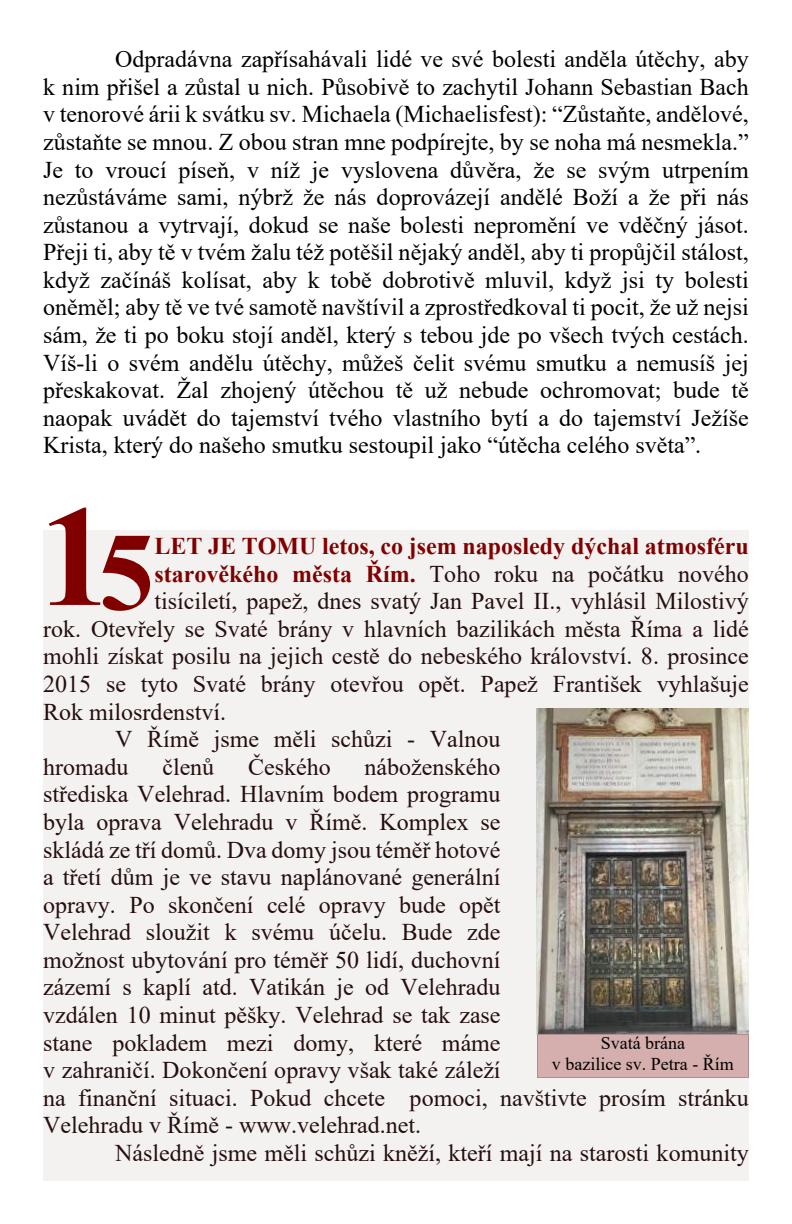
<style>
.page{position:relative;width:792px;height:1224px;background:#fff}
.page>*{position:absolute;margin:0;border:0;box-sizing:border-box;transform-origin:0 0}
.t1{font:700 144px "Times New Roman";color:#800000}
.t2{font:700 111px "Times New Roman";color:#800000}
.t3{font:24px/27.6px "Times New Roman";color:#240e0e}
.t4{font:24px/27.6px "Times New Roman";color:#000;text-align:justify}
.t5{font:700 24px "Times New Roman";color:#800000}
.t6{font:18px/20.6px "Times New Roman";color:#000;text-align:center}
.s1{font-weight:700;color:#800000}
</style>
<div class="page">
<div style="left:43px;top:530px;width:706px;height:651px;background:#f4f2f0"></div>
<img style="left:537px;top:709px;width:212px;height:325px">
<p class="t4" style="left:43px;top:48px;width:707px;text-indent:72px">Odpradávna zapřísahávali lidé ve své bolesti anděla útěchy, aby k nim přišel a zůstal u nich. Působivě to zachytil Johann Sebastian Bach v tenorové árii k svátku sv. Michaela (Michaelisfest): “Zůstaňte, andělové, zůstaňte se mnou. Z obou stran mne podpírejte, by se noha má nesmekla.” Je to vroucí píseň, v níž je vyslovena důvěra, že se svým utrpením nezůstáváme sami, nýbrž že nás doprovázejí andělé Boží a že při nás zůstanou a vytrvají, dokud se naše bolesti nepromění ve vděčný jásot.<br>Přeji ti, aby tě v tvém žalu též potěšil nějaký anděl, aby ti propůjčil stálost, když začínáš kolísat, aby k tobě dobrotivě mluvil, když jsi ty bolesti oněměl; aby tě ve tvé samotě navštívil a zprostředkoval ti pocit, že už nejsi sám, že ti po boku stojí anděl, který s tebou jde po všech tvých cestách.<br>Víš-li o svém andělu útěchy, můžeš čelit svému smutku a nemusíš jej přeskakovat. Žal zhojený útěchou tě už nebude ochromovat; bude tě naopak uvádět do tajemství tvého vlastního bytí a do tajemství Ježíše Krista, který do našeho smutku sestoupil jako “útěcha celého světa”.</p>
<h1 class="t1" style="left:39px;top:507px;width:74px">1</h1>
<h2 class="t2" style="left:99px;top:534px;width:57px">5</h2>
<p class="t5" style="left:154px;top:538px;width:596px">LET JE TOMU letos, co jsem naposledy dýchal atmosféru</p>
<p class="t3" style="left:154px;top:562px;width:596px"><span class="s1">starověkého města Řím.</span> Toho roku na počátku nového</p>
<p class="t3" style="left:154px;top:590px;width:596px">tisíciletí, papež, dnes svatý Jan Pavel II., vyhlásil Milostivý</p>
<p class="t3" style="left:43px;top:617px;width:707px">rok. Otevřely se Svaté brány v hlavních bazilikách města Říma a lidé</p>
<p class="t3" style="left:43px;top:645px;width:707px">mohli získat posilu na jejich cestě do nebeského království. 8. prosince</p>
<p class="t3" style="left:43px;top:673px;width:707px">2015 se tyto Svaté brány otevřou opět. Papež František vyhlašuje</p>
<p class="t3" style="left:43px;top:700px;width:184px">Rok milosrdenství.</p>
<p class="t3" style="left:115px;top:728px;width:387px">V Římě jsme měli schůzi - Valnou</p>
<p class="t3" style="left:43px;top:755px;width:87px">hromadu</p>
<p class="t3" style="left:162px;top:755px;width:53px">členů</p>
<p class="t3" style="left:248px;top:755px;width:84px">Českého</p>
<p class="t3" style="left:43px;top:755px;width:707px;text-indent:321px">náboženského<br>střediska Velehrad. Hlavním bodem programu<br>byla oprava Velehradu v Římě. Komplex se<br>skládá ze tří domů. Dva domy jsou téměř hotové<br>a třetí dům je ve stavu naplánované generální<br>opravy. Po skončení celé opravy bude opět<br>Velehrad sloužit k svému účelu. Bude zde<br>možnost ubytování pro téměř 50 lidí, duchovní<br>zázemí s kaplí atd. Vatikán je od Velehradu<br>vzdálen 10 minut pěšky. Velehrad se tak zase<br>stane pokladem mezi domy, které máme<br>v zahraničí. Dokončení opravy však také záleží<br>na finanční situaci. Pokud chcete pomoci, navštivte prosím stránku Velehradu v Římě - www.velehrad.net.</p>
<p class="t3" style="left:115px;top:1141px;width:635px">Následně jsme měli schůzi kněží, kteří mají na starosti komunity</p>
<p class="t6" style="left:552px;top:1034px;width:183px">Svatá brána<br>v bazilice sv. Petra - Řím</p>
</div>
